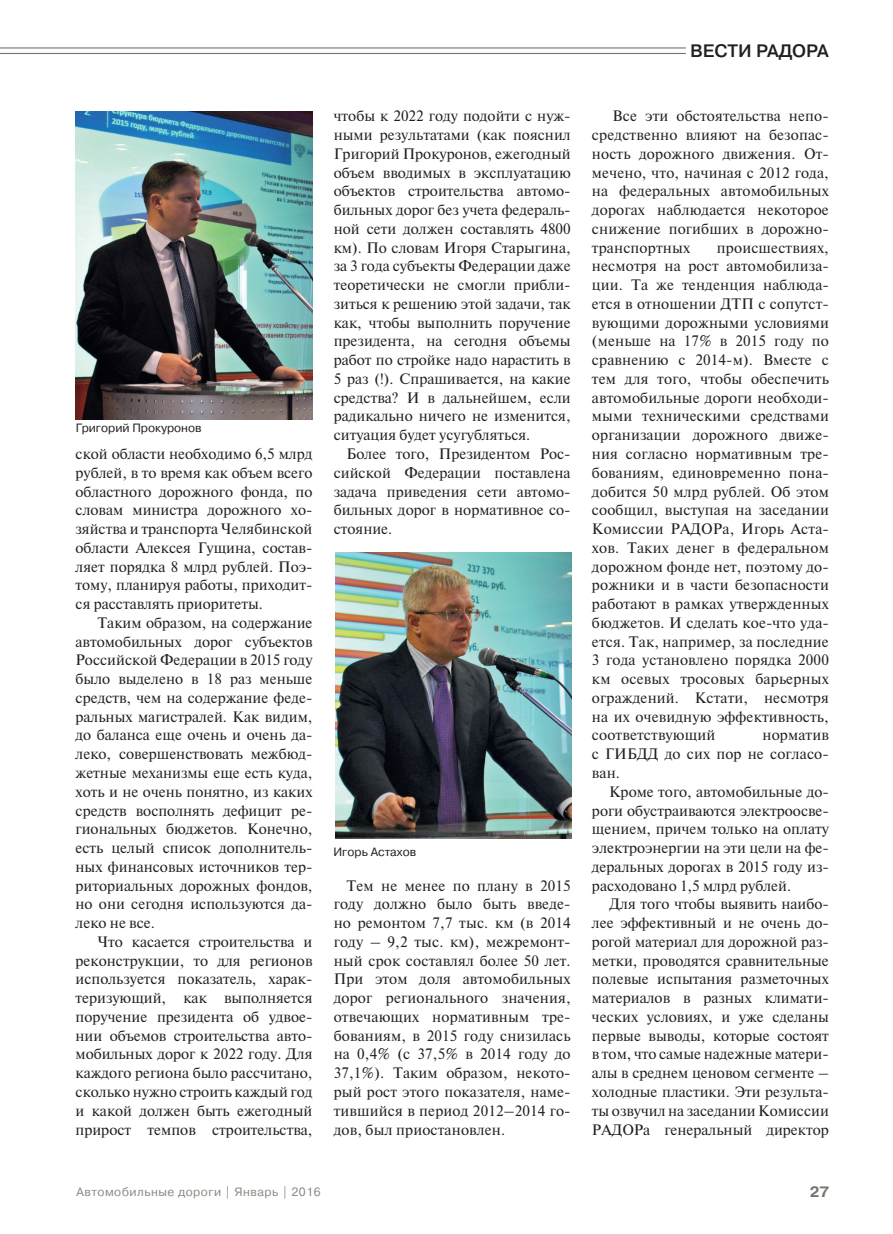
<style>
.page{position:relative;width:893px;height:1234px;background:#fff}
.page>*{position:absolute;margin:0;border:0;box-sizing:border-box;transform-origin:0 0}
.t1{font:700 18px "Pragmatica Light C";color:#231f20}
.t2{font:700 15px "Pragmatica C";color:#73776c}
.основной_текст{font:14.25px/18.8px "Newton C";color:#231f20;text-align:justify}
.t3{font:12px "Pragmatica C";letter-spacing:.04em;color:#888b82}
.основной_текст-2{font:12px "Pragmatica C";color:#231f20}
</style>
<div class="page">
<img style="left:76px;top:112px;width:236px;height:308px">
<img style="left:335px;top:552px;width:237px;height:286px">
<hr style="left:0;top:53px;width:686px;height:1px;background:#73776c">
<hr style="left:0;top:47px;width:686px;height:1px;background:#73776c">
<p class="основной_текст-2" style="left:76px;top:421px;width:127px">Григорий Прокуронов</p>
<p class="основной_текст" style="left:76px;top:444px;width:238px">ской области необходимо 6,5 млрд рублей, в то время как объем всего областного дорожного фонда, по словам министра дорожного хо&shy;зяйства и транспорта Челябинской области Алексея Гущина, состав&shy;ляет порядка 8 млрд рублей. Поэ&shy;тому, планируя работы, приходит&shy;ся расставлять приоритеты.</p>
<p class="основной_текст" style="left:76px;top:613px;width:238px;text-indent:22px">Таким образом, на содержание автомобильных дорог субъектов Российской Федерации в 2015 году было выделено в 18 раз меньше средств, чем на содержание феде&shy;ральных магистралей. Как видим, до баланса еще очень и очень да&shy;леко, совершенствовать межбюд&shy;жетные механизмы еще есть куда, хоть и не очень понятно, из каких средств восполнять дефицит ре&shy;гиональных бюджетов. Конечно, есть целый список дополнитель&shy;ных финансовых источников тер&shy;риториальных дорожных фондов, но они сегодня используются да&shy;леко не все.</p>
<p class="основной_текст" style="left:76px;top:932px;width:238px;text-indent:22px">Что касается строительства и реконструкции, то для регионов используется показатель, харак&shy;теризующий, как выполняется поручение президента об удвое&shy;нии объемов строительства авто&shy;мобильных дорог к 2022 году. Для каждого региона было рассчитано, сколько нужно строить каждый год и какой должен быть ежегодный прирост темпов строительства,</p>
<p class="основной_текст" style="left:334px;top:107px;width:238px">чтобы к 2022 году подойти с нуж&shy;ными результатами (как пояснил Григорий Прокуронов, ежегодный объем вводимых в эксплуатацию объектов строительства автомо&shy;бильных дорог без учета федераль&shy;ной сети должен составлять 4800 км). По словам Игоря Старыгина, за 3 года субъекты Федерации даже теоретически не смогли прибли&shy;зиться к решению этой задачи, так как, чтобы выполнить поручение президента, на сегодня объемы работ по стройке надо нарастить в 5 раз (!). Спрашивается, на какие средства? И в дальнейшем, если радикально ничего не изменится, ситуация будет усугубляться.</p>
<p class="основной_текст" style="left:334px;top:444px;width:238px;text-indent:13px">Более того, Президентом Рос&shy;сийской Федерации поставлена задача приведения сети автомо&shy;бильных дорог в нормативное со&shy;стояние.</p>
<p class="основной_текст-2" style="left:334px;top:844px;width:84px">Игорь Астахов</p>
<p class="основной_текст" style="left:334px;top:875px;width:238px;text-indent:13px">Тем не менее по плану в 2015 году должно было быть введе&shy;но ремонтом 7,7 тыс. км (в 2014 году – 9,2 тыс. км), межремонт&shy;ный срок составлял более 50 лет.<br>При этом доля автомобильных дорог регионального значения, отвечающих нормативным тре&shy;бованиям, в 2015 году снизилась на 0,4% (с 37,5% в 2014 году до 37,1%). Таким образом, некото&shy;рый рост этого показателя, наме&shy;тившийся в период 2012–2014 го&shy;дов, был приостановлен.</p>
<p class="t3" style="left:77px;top:1185px;width:246px">Автомобильные дороги | Январь | 2016</p>
<p class="t1" style="left:690px;top:41px;width:140px">ВЕСТИ РАДОРА</p>
<p class="основной_текст" style="left:592px;top:107px;width:238px;text-indent:21px">Все эти обстоятельства непо&shy;средственно влияют на безопас&shy;ность дорожного движения. От&shy;мечено, что, начиная с 2012 года, на федеральных автомобильных дорогах наблюдается некоторое снижение погибших в дорожно&shy;транспортных</p>
<p class="основной_текст" style="left:592px;top:238px;width:238px;text-indent:125px">происшествиях, несмотря на рост автомобилиза&shy;ции. Та же тенденция наблюда&shy;ется в отношении ДТП с сопутст&shy;вующими дорожными условиями (меньше на 17% в 2015 году по сравнению с 2014-м). Вместе с тем для того, чтобы обеспечить автомобильные дороги необходи&shy;мыми техническими средствами организации дорожного движе&shy;ния согласно нормативным тре&shy;бованиям, единовременно пона&shy;добится 50 млрд рублей. Об этом сообщил, выступая на заседании Комиссии РАДОРа, Игорь Аста&shy;хов. Таких денег в федеральном дорожном фонде нет, поэтому до&shy;рожники и в части безопасности работают в рамках утвержденных бюджетов. И сделать кое-что уда&shy;ется. Так, например, за последние 3 года установлено порядка 2000 км осевых тросовых барьерных ограждений. Кстати, несмотря на их очевидную эффективность, соответствующий</p>
<p class="основной_текст" style="left:592px;top:725px;width:238px;text-indent:171px">норматив с ГИБДД до сих пор не согласо&shy;ван.</p>
<p class="основной_текст" style="left:592px;top:782px;width:238px;text-indent:17px">Кроме того, автомобильные до&shy;роги обустраиваются электроосве&shy;щением, причем только на оплату электроэнергии на эти цели на фе&shy;деральных дорогах в 2015 году из&shy;расходовано 1,5 млрд рублей.</p>
<p class="основной_текст" style="left:592px;top:894px;width:238px;text-indent:18px">Для того чтобы выявить наибо&shy;лее эффективный и не очень до&shy;рогой материал для дорожной раз&shy;метки, проводятся сравнительные полевые испытания разметочных материалов в разных климати&shy;ческих условиях, и уже сделаны первые выводы, которые состоят в том, что самые надежные матери&shy;алы в среднем ценовом сегменте – холодные пластики. Эти результа&shy;ты озвучил на заседании Комиссии РАДОРа генеральный директор</p>
<p class="t2" style="left:810px;top:1183px;width:21px">27</p>
</div>
